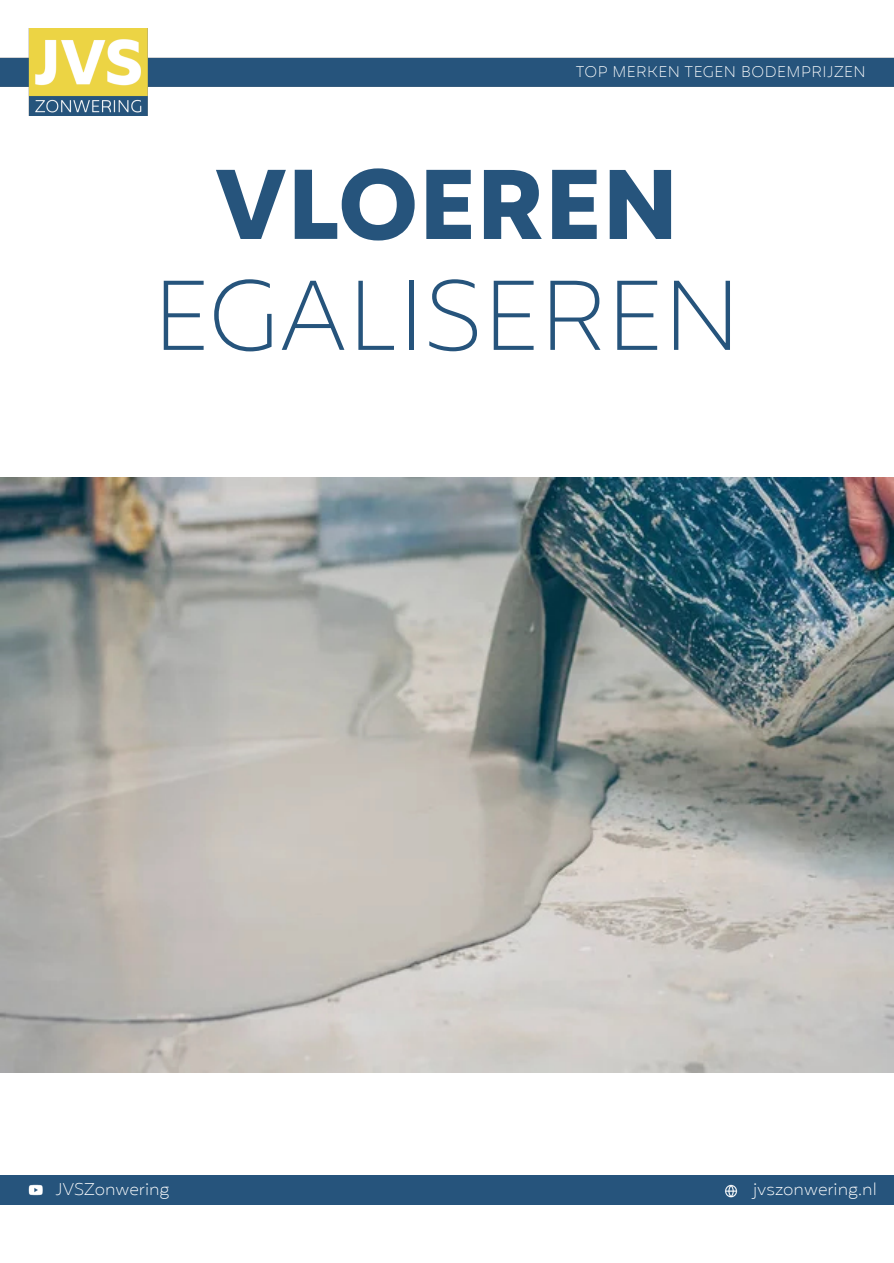
<style>
.page{position:relative;width:894px;height:1263px;background:#fff}
.page>*{position:absolute;margin:0;border:0;box-sizing:border-box;transform-origin:0 0}
.t1{font:200 96px "Mohr";color:#26547c}
.t2{font:700 96px "Mohr";color:#26547c}
.t3{font:200 16.5px "Mohr";color:#fff}
.t4{font:200 15px "Mohr";letter-spacing:.035em;color:#fff}
</style>
<div class="page">
<div style="left:0;top:1175px;width:893px;height:29px;background:#26547c"></div>
<img style="left:0;top:29px;width:893px;height:87px">
<img style="left:0;top:477px;width:893px;height:596px">
<p class="t4" style="left:575px;top:63px;width:291px">TOP MERKEN TEGEN BODEMPRIJZEN</p>
<h1 class="t2" style="left:215px;top:150px;width:465px">VLOEREN</h1>
<h1 class="t1" style="left:153px;top:261px;width:589px">EGALISEREN</h1>
<p class="t3" style="left:55px;top:1180px;width:116px">JVSZonwering</p>
<p class="t3" style="left:752px;top:1180px;width:125px">jvszonwering.nl</p>
</div>
